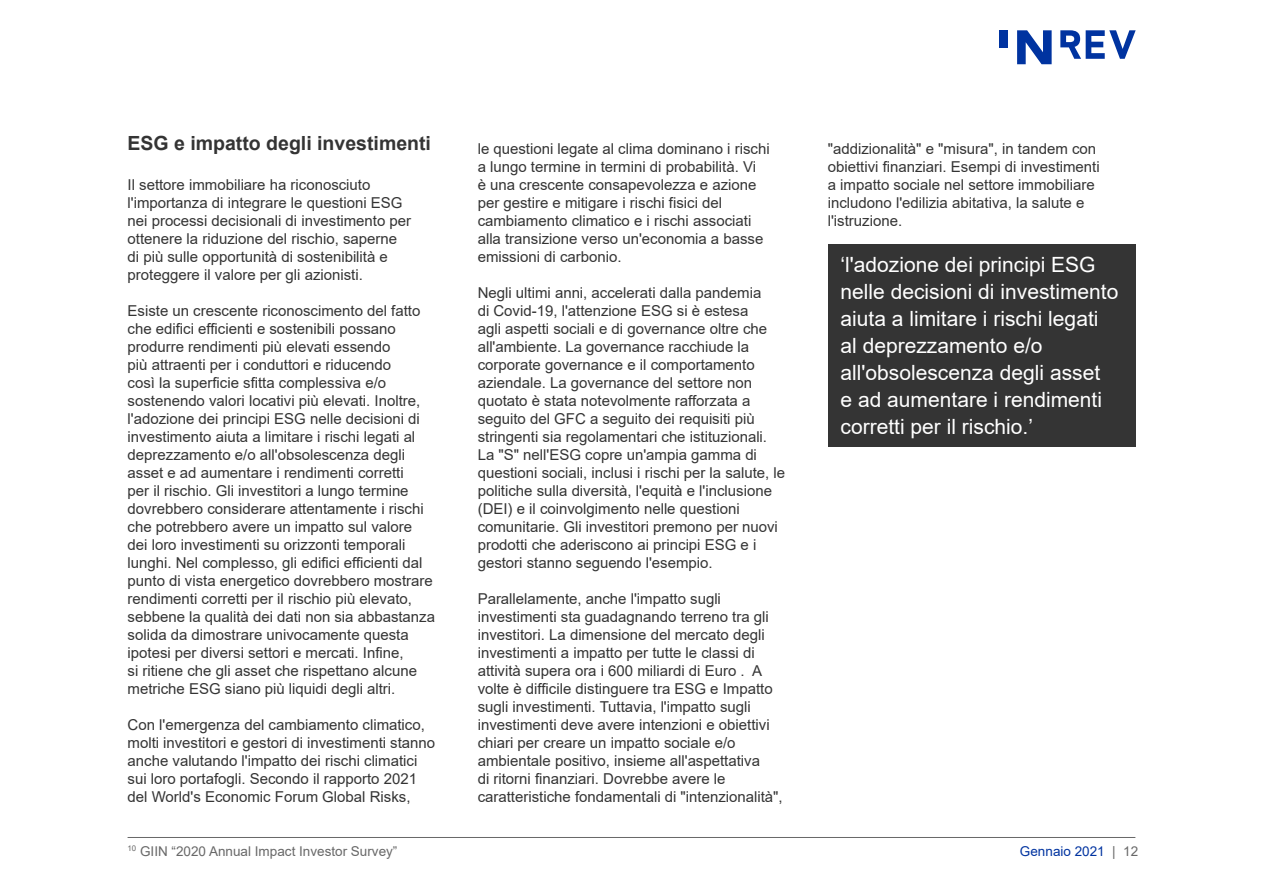
<style>
.page{position:relative;width:1263px;height:893px;background:#fff}
.page>*{position:absolute;margin:0;border:0;box-sizing:border-box;transform-origin:0 0}
.Soundbites_smaller_1{font:21px/27px "Arial";color:#fff}
.Section_heading_13_1{font:700 19.5px "Arial";color:#343434}
.Body_text_10_12{font:15px/18px "Arial";color:#343434}
.Reference_text_9_12{font:13.5px "Arial";color:#686868}
.Body_text_10_12-2{font:13.5px "Arial";color:#0033a0}
.s1{color:#686868}
</style>
<div class="page">
<svg style="left:999px;top:30px;width:137px;height:35px"></svg>
<hr style="left:128px;top:837px;width:1007px;height:1px;background:#686868">
<div style="left:828px;top:244px;width:307px;height:202px;background:#343434"></div>
<p class="Section_heading_13_1" style="left:128px;top:129px;width:305px">ESG e impatto degli investimenti</p>
<p class="Body_text_10_12" style="left:128px;top:175px;width:285px">Il settore immobiliare ha riconosciuto l'importanza di integrare le questioni ESG nei processi decisionali di investimento per ottenere la riduzione del rischio, saperne di più sulle opportunità di sostenibilità e proteggere il valore per gli azionisti.</p>
<p class="Body_text_10_12" style="left:128px;top:301px;width:309px">Esiste un crescente riconoscimento del fatto che edifici efficienti e sostenibili possano produrre rendimenti più elevati essendo<br>più attraenti per i conduttori e riducendo<br>così la superficie sfitta complessiva e/o sostenendo valori locativi più elevati. Inoltre, l'adozione dei principi ESG nelle decisioni di investimento aiuta a limitare i rischi legati al deprezzamento e/o all'obsolescenza degli asset e ad aumentare i rendimenti corretti<br>per il rischio. Gli investitori a lungo termine dovrebbero considerare attentamente i rischi che potrebbero avere un impatto sul valore dei loro investimenti su orizzonti temporali lunghi. Nel complesso, gli edifici efficienti dal punto di vista energetico dovrebbero mostrare rendimenti corretti per il rischio più elevato, sebbene la qualità dei dati non sia abbastanza solida da dimostrare univocamente questa ipotesi per diversi settori e mercati. Infine,<br>si ritiene che gli asset che rispettano alcune metriche ESG siano più liquidi degli altri.</p>
<p class="Body_text_10_12" style="left:128px;top:715px;width:309px">Con l'emergenza del cambiamento climatico, molti investitori e gestori di investimenti stanno anche valutando l'impatto dei rischi climatici sui loro portafogli. Secondo il rapporto 2021 del World's Economic Forum Global Risks,</p>
<p class="Reference_text_9_12" style="left:128px;top:842px;width:271px"><sup>10</sup> GIIN “2020 Annual Impact Investor Survey”</p>
<p class="Body_text_10_12" style="left:478px;top:139px;width:293px">le questioni legate al clima dominano i rischi a lungo termine in termini di probabilità. Vi<br>è una crescente consapevolezza e azione per gestire e mitigare i rischi fisici del cambiamento climatico e i rischi associati alla transizione verso un'economia a basse emissioni di carbonio.</p>
<p class="Body_text_10_12" style="left:478px;top:283px;width:309px">Negli ultimi anni, accelerati dalla pandemia<br>di Covid-19, l'attenzione ESG si è estesa<br>agli aspetti sociali e di governance oltre che all'ambiente. La governance racchiude la corporate governance e il comportamento aziendale. La governance del settore non quotato è stata notevolmente rafforzata a seguito del GFC a seguito dei requisiti più stringenti sia regolamentari che istituzionali.<br>La "S" nell'ESG copre un'ampia gamma di questioni sociali, inclusi i rischi per la salute, le politiche sulla diversità, l'equità e l'inclusione (DEI) e il coinvolgimento nelle questioni comunitarie. Gli investitori premono per nuovi prodotti che aderiscono ai principi ESG e i gestori stanno seguendo l'esempio.</p>
<p class="Body_text_10_12" style="left:478px;top:589px;width:307px">Parallelamente, anche l'impatto sugli investimenti sta guadagnando terreno tra gli investitori. La dimensione del mercato degli investimenti a impatto per tutte le classi di attività supera ora i 600 miliardi di Euro . A volte è difficile distinguere tra ESG e Impatto sugli investimenti. Tuttavia, l'impatto sugli investimenti deve avere intenzioni e obiettivi chiari per creare un impatto sociale e/o ambientale positivo, insieme all'aspettativa<br>di ritorni finanziari. Dovrebbe avere le caratteristiche fondamentali di "intenzionalità",</p>
<p class="Body_text_10_12" style="left:828px;top:139px;width:273px">"addizionalità" e "misura", in tandem con obiettivi finanziari. Esempi di investimenti a impatto sociale nel settore immobiliare includono l'edilizia abitativa, la salute e l'istruzione.</p>
<p class="Soundbites_smaller_1" style="left:840px;top:251px;width:279px">‘l'adozione dei principi ESG nelle decisioni di investimento aiuta a limitare i rischi legati al deprezzamento e/o all'obsolescenza degli asset<br>e ad aumentare i rendimenti corretti per il rischio.’</p>
<p class="Body_text_10_12-2" style="left:1020px;top:842px;width:120px">Gennaio 2021 <span class="s1">| 12</span></p>
</div>
